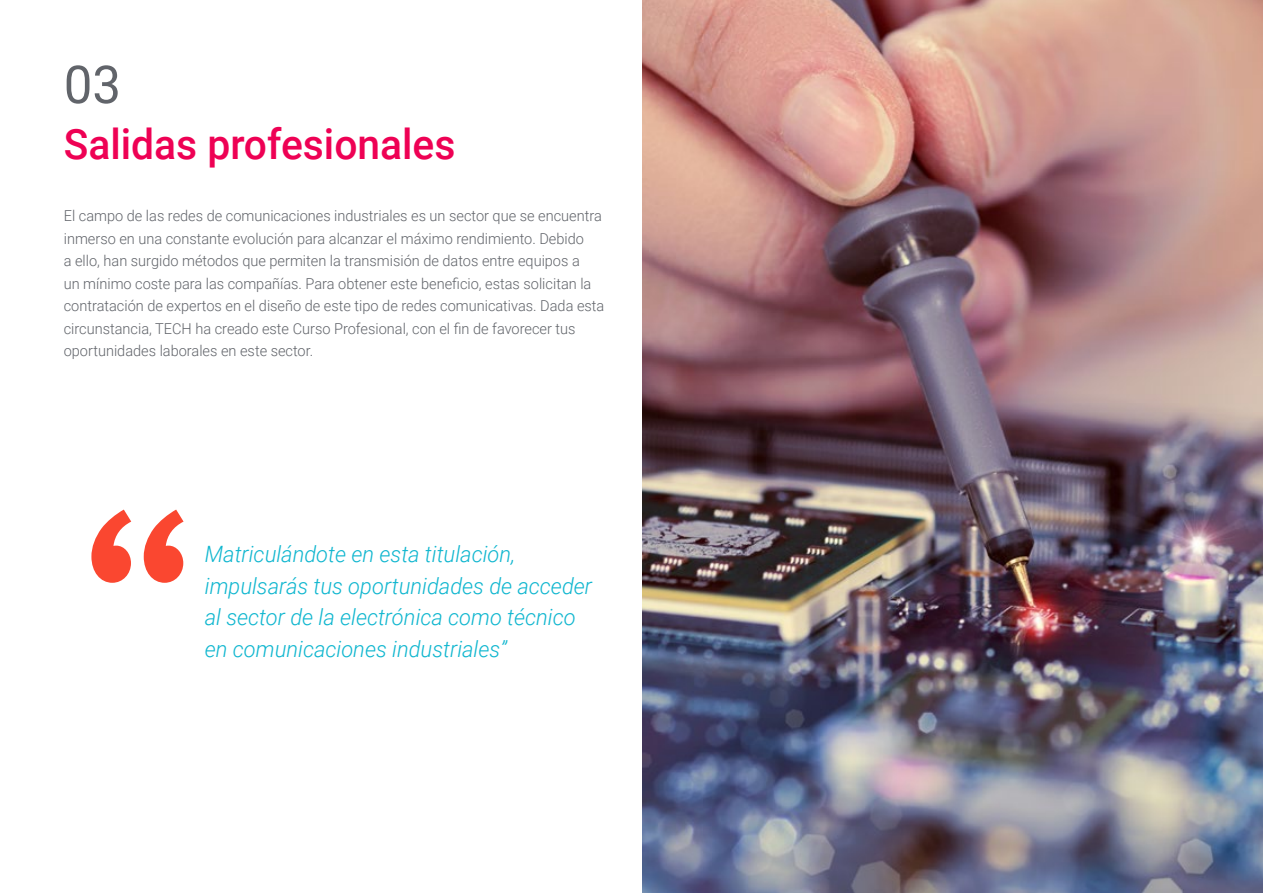
<style>
.page{position:relative;width:1263px;height:893px;background:#fff}
.page>*{position:absolute;margin:0;border:0;box-sizing:border-box;transform-origin:0 0}
.t1{font:52.5px "Roboto";color:#61646a}
.t2{font:500 42px "Roboto";color:#ee0154}
.t3{font:italic 300 22.5px/31.5px "Roboto";color:#0fb6cf}
.t4{font:300 15px/22.5px "Roboto";color:#61646a}
</style>
<div class="page">
<img style="left:642px;top:0;width:621px;height:893px">
<svg style="left:91px;top:510px;width:93px;height:73px"></svg>
<h1 class="t1" style="left:64px;top:48px;width:59px">03</h1>
<h2 class="t2" style="left:64px;top:115px;width:393px">Salidas profesionales</h2>
<p class="t4" style="left:64px;top:204px;width:542px">El campo de las redes de comunicaciones industriales es un sector que se encuentra inmerso en una constante evolución para alcanzar el máximo rendimiento. Debido<br>a ello, han surgido métodos que permiten la transmisión de datos entre equipos a<br>un mínimo coste para las compañías. Para obtener este beneficio, estas solicitan la contratación de expertos en el diseño de este tipo de redes comunicativas. Dada esta circunstancia, TECH ha creado este Curso Profesional, con el fin de favorecer tus oportunidades laborales en este sector.</p>
<h3 class="t3" style="left:205px;top:537px;width:389px">Matriculándote en esta titulación, impulsarás tus oportunidades de acceder al sector de la electrónica como técnico en comunicaciones industriales”</h3>
</div>
